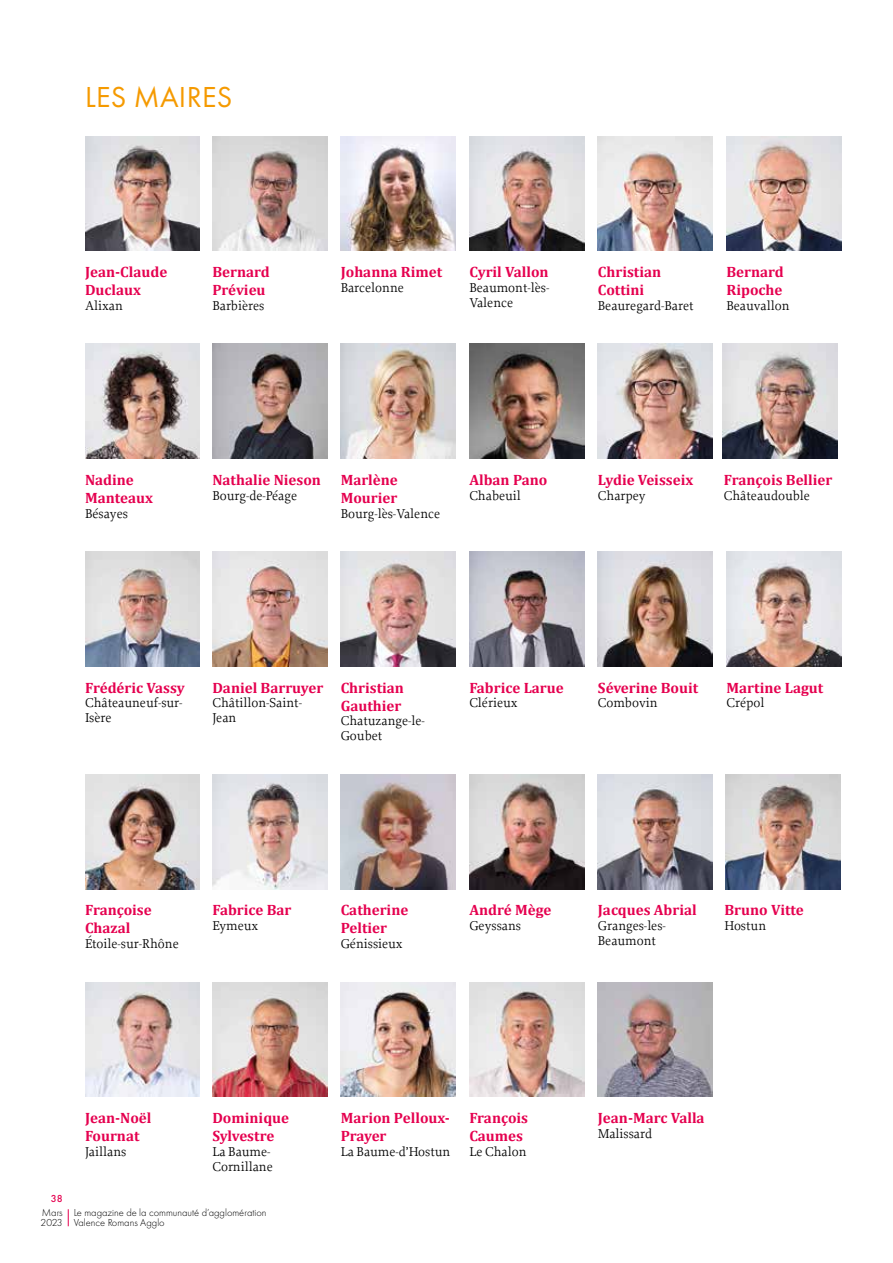
<style>
.page{position:relative;width:893px;height:1263px;background:#fff}
.page>*{position:absolute;margin:0;border:0;box-sizing:border-box;transform-origin:0 0}
.t1{font:30px "Futura PT";letter-spacing:.01em;color:#f59a00}
.t2{font:700 15px/18px "Cambria";color:#e5004f}
.t3{font:13.5px/14.9px "Proforma";color:#000}
.t4{font:300 10.5px/10.5px "Futura PT";color:#000}
.t5{font:500 10.5px "Futura PT";color:#e5004f}
</style>
<div class="page">
<svg style="left:68px;top:1209px;width:1px;height:17px"></svg>
<img style="left:85px;top:136px;width:115px;height:115px">
<img style="left:726px;top:136px;width:115px;height:115px">
<img style="left:212px;top:136px;width:115px;height:115px">
<img style="left:341px;top:136px;width:114px;height:115px">
<img style="left:469px;top:136px;width:115px;height:115px">
<img style="left:598px;top:136px;width:115px;height:115px">
<img style="left:598px;top:344px;width:115px;height:115px">
<img style="left:85px;top:344px;width:115px;height:115px">
<img style="left:722px;top:344px;width:115px;height:115px">
<img style="left:212px;top:344px;width:115px;height:115px">
<img style="left:341px;top:344px;width:114px;height:115px">
<img style="left:469px;top:344px;width:115px;height:115px">
<img style="left:469px;top:552px;width:115px;height:114px">
<img style="left:598px;top:552px;width:115px;height:114px">
<img style="left:85px;top:552px;width:115px;height:114px">
<img style="left:726px;top:552px;width:115px;height:114px">
<img style="left:212px;top:552px;width:115px;height:114px">
<img style="left:341px;top:552px;width:114px;height:114px">
<img style="left:341px;top:774px;width:114px;height:115px">
<img style="left:469px;top:774px;width:115px;height:115px">
<img style="left:598px;top:774px;width:115px;height:115px">
<img style="left:85px;top:774px;width:115px;height:115px">
<img style="left:725px;top:774px;width:115px;height:115px">
<img style="left:212px;top:774px;width:115px;height:115px">
<img style="left:212px;top:982px;width:115px;height:115px">
<img style="left:341px;top:982px;width:114px;height:115px">
<img style="left:469px;top:982px;width:115px;height:115px">
<img style="left:598px;top:982px;width:115px;height:115px">
<img style="left:85px;top:982px;width:115px;height:115px">
<h1 class="t1" style="left:85px;top:79px;width:149px">LES MAIRES</h1>
<p class="t2" style="left:85px;top:262px;width:84px">Jean-Claude<br>Duclaux</p>
<p class="t3" style="left:85px;top:298px;width:39px">Alixan</p>
<p class="t2" style="left:212px;top:262px;width:59px">Bernard<br>Prévieu</p>
<p class="t3" style="left:212px;top:298px;width:53px">Barbières</p>
<p class="t2" style="left:341px;top:262px;width:103px">Johanna Rimet</p>
<p class="t3" style="left:341px;top:280px;width:65px">Barcelonne</p>
<p class="t2" style="left:469px;top:262px;width:81px">Cyril Vallon</p>
<p class="t3" style="left:469px;top:280px;width:82px">Beaumont-lès-<br>Valence</p>
<p class="t2" style="left:598px;top:262px;width:65px">Christian<br>Cottini</p>
<p class="t3" style="left:598px;top:298px;width:97px">Beauregard-Baret</p>
<p class="t2" style="left:726px;top:262px;width:59px">Bernard<br>Ripoche</p>
<p class="t3" style="left:726px;top:298px;width:65px">Beauvallon</p>
<p class="t2" style="left:85px;top:470px;width:69px">Nadine<br>Manteaux</p>
<p class="t3" style="left:85px;top:506px;width:44px">Bésayes</p>
<p class="t2" style="left:212px;top:470px;width:110px">Nathalie Nieson</p>
<p class="t3" style="left:212px;top:488px;width:86px">Bourg-de-Péage</p>
<p class="t2" style="left:341px;top:470px;width:59px">Marlène<br>Mourier</p>
<p class="t3" style="left:341px;top:506px;width:101px">Bourg-lès-Valence</p>
<p class="t2" style="left:469px;top:470px;width:80px">Alban Pano</p>
<p class="t3" style="left:469px;top:488px;width:53px">Chabeuil</p>
<p class="t2" style="left:598px;top:470px;width:97px">Lydie Veisseix</p>
<p class="t3" style="left:598px;top:488px;width:49px">Charpey</p>
<p class="t2" style="left:724px;top:470px;width:110px">François Bellier</p>
<p class="t3" style="left:724px;top:488px;width:88px">Châteaudouble</p>
<p class="t2" style="left:85px;top:678px;width:101px">Frédéric Vassy</p>
<p class="t3" style="left:85px;top:695px;width:99px">Châteauneuf-sur-<br>Isère</p>
<p class="t2" style="left:212px;top:678px;width:112px">Daniel Barruyer</p>
<p class="t3" style="left:212px;top:695px;width:91px">Châtillon-Saint-<br>Jean</p>
<p class="t2" style="left:341px;top:678px;width:65px">Christian<br>Gauthier</p>
<p class="t3" style="left:341px;top:713px;width:86px">Chatuzange-le-<br>Goubet</p>
<p class="t2" style="left:469px;top:678px;width:96px">Fabrice Larue</p>
<p class="t3" style="left:469px;top:695px;width:50px">Clérieux</p>
<p class="t2" style="left:598px;top:678px;width:102px">Séverine Bouit</p>
<p class="t3" style="left:598px;top:695px;width:61px">Combovin</p>
<p class="t2" style="left:727px;top:678px;width:98px">Martine Lagut</p>
<p class="t3" style="left:727px;top:695px;width:40px">Crépol</p>
<p class="t2" style="left:85px;top:901px;width:68px">Françoise<br>Chazal</p>
<p class="t3" style="left:85px;top:936px;width:95px">Étoile-sur-Rhône</p>
<p class="t2" style="left:212px;top:901px;width:81px">Fabrice Bar</p>
<p class="t3" style="left:212px;top:918px;width:48px">Eymeux</p>
<p class="t2" style="left:341px;top:901px;width:69px">Catherine<br>Peltier</p>
<p class="t3" style="left:341px;top:936px;width:64px">Génissieux</p>
<p class="t2" style="left:469px;top:901px;width:84px">André Mège</p>
<p class="t3" style="left:469px;top:918px;width:53px">Geyssans</p>
<p class="t2" style="left:598px;top:901px;width:100px">Jacques Abrial</p>
<p class="t3" style="left:598px;top:918px;width:70px">Granges-les-<br>Beaumont</p>
<p class="t2" style="left:724px;top:901px;width:81px">Bruno Vitte</p>
<p class="t3" style="left:724px;top:918px;width:43px">Hostun</p>
<p class="t5" style="left:51px;top:1192px;width:13px">38</p>
<p class="t4" style="left:41px;top:1207px;width:24px">Mars<br>2023</p>
<p class="t2" style="left:85px;top:1108px;width:68px">Jean-Noël<br>Fournat</p>
<p class="t3" style="left:85px;top:1144px;width:43px">Jaillans</p>
<p class="t2" style="left:212px;top:1108px;width:78px">Dominique<br>Sylvestre</p>
<p class="t3" style="left:212px;top:1144px;width:62px">La Baume-<br>Cornillane</p>
<p class="t4" style="left:74px;top:1207px;width:194px">Le magazine de la communauté d’agglomération<br>Valence Romans Agglo</p>
<p class="t2" style="left:341px;top:1108px;width:111px">Marion Pelloux-<br>Prayer</p>
<p class="t3" style="left:341px;top:1144px;width:111px">La Baume-d’Hostun</p>
<p class="t2" style="left:469px;top:1108px;width:60px">François<br>Caumes</p>
<p class="t3" style="left:469px;top:1144px;width:59px">Le Chalon</p>
<p class="t2" style="left:598px;top:1108px;width:108px">Jean-Marc Valla</p>
<p class="t3" style="left:598px;top:1126px;width:56px">Malissard</p>
</div>
